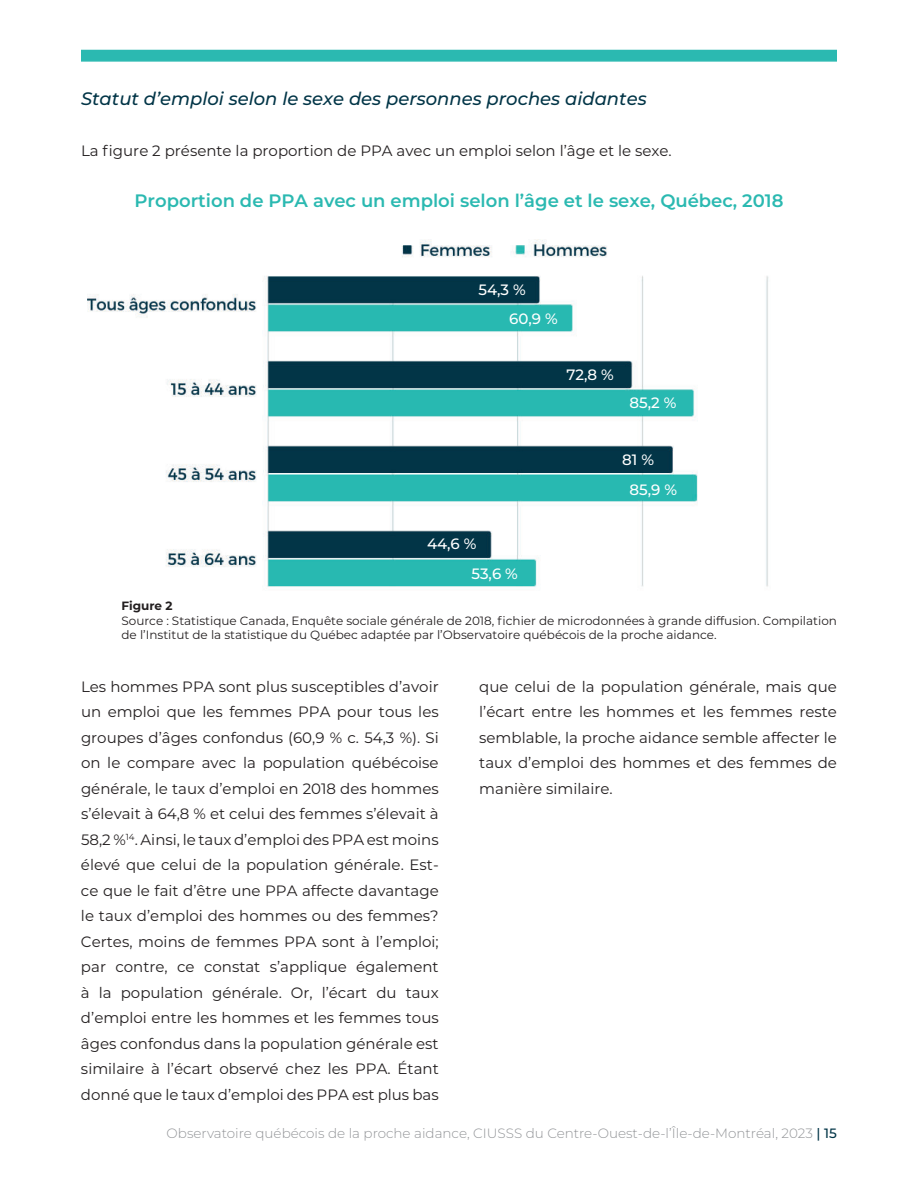
<style>
.page{position:relative;width:918px;height:1188px;background:#fff}
.page>*{position:absolute;margin:0;border:0;box-sizing:border-box;transform-origin:0 0}
.t1{font:600 18px "Montserrat";color:#2bb9b1}
.t2{font:italic 500 18px "Montserrat";color:#023547}
.t3{font:15px/25.5px "Montserrat";color:#231f20;text-align:justify}
.t4{font:500 15px/29px "Montserrat";color:#fff}
.t5{font:300 13.5px "Montserrat";color:#939598}
.t6{font:12px/14.4px "Montserrat";color:#231f20}
.t7{font:700 12px "Montserrat";color:#231f20}
.s1{font-weight:500;color:#023547}
</style>
<div class="page">
<div style="left:81px;top:50px;width:756px;height:12px;background:#2bb9b1;border:2px solid #2bb9b1"></div>
<img style="left:87px;top:239px;width:682px;height:348px">
<p class="t2" style="left:81px;top:91px;width:567px">Statut d’emploi selon le sexe des personnes proches aidantes</p>
<p class="t3" style="left:81px;top:138px;width:592px">La figure 2 présente la proportion de PPA avec un emploi selon l’âge et le sexe.</p>
<p class="t1" style="left:135px;top:193px;width:651px">Proportion de PPA avec un emploi selon l’âge et le sexe, Québec, 2018</p>
<p class="t4" style="left:509px;top:276px;width:50px;text-indent:-31px">54,3 %<br>60,9 %</p>
<p class="t4" style="left:566px;top:361px;width:49px">72,8 %</p>
<p class="t4" style="left:630px;top:390px;width:48px">85,2 %</p>
<p class="t4" style="left:471px;top:530px;width:48px;line-height:29.4px;text-indent:-44px">44,6 %<br>53,6 %</p>
<p class="t4" style="left:630px;top:447px;width:49px;text-indent:-8px">81 %<br>85,9 %</p>
<p class="t7" style="left:122px;top:601px;width:53px">Figure 2</p>
<p class="t6" style="left:122px;top:613px;width:717px">Source : Statistique Canada, Enquête sociale générale de 2018, fichier de microdonnées à grande diffusion. Compilation de l’Institut de la statistique du Québec adaptée par l’Observatoire québécois de la proche aidance.</p>
<p class="t3" style="left:81px;top:674px;width:359px">Les hommes PPA sont plus susceptibles d’avoir un emploi que les femmes PPA pour tous les groupes d’âges confondus (60,9 % c. 54,3 %). Si on le compare avec la population québécoise générale, le taux d’emploi en 2018 des hommes s’élevait à 64,8 % et celui des femmes s’élevait à 58,2 %<sup>14</sup>. Ainsi, le taux d’emploi des PPA est moins élevé que celui de la population générale. Est&shy;ce que le fait d’être une PPA affecte davantage le taux d’emploi des hommes ou des femmes?<br>Certes, moins de femmes PPA sont à l’emploi; par contre, ce constat s’applique également à la population générale. Or, l’écart du taux d’emploi entre les hommes et les femmes tous âges confondus dans la population générale est similaire à l’écart observé chez les PPA. Étant donné que le taux d’emploi des PPA est plus bas</p>
<p class="t3" style="left:479px;top:674px;width:359px">que celui de la population générale, mais que l’écart entre les hommes et les femmes reste semblable, la proche aidance semble affecter le taux d’emploi des hommes et des femmes de manière similaire.</p>
<p class="t5" style="left:167px;top:1128px;width:672px">Observatoire québécois de la proche aidance, CIUSSS du Centre-Ouest-de-l’Île-de-Montréal, 2023 <span class="s1">| 15</span></p>
</div>
